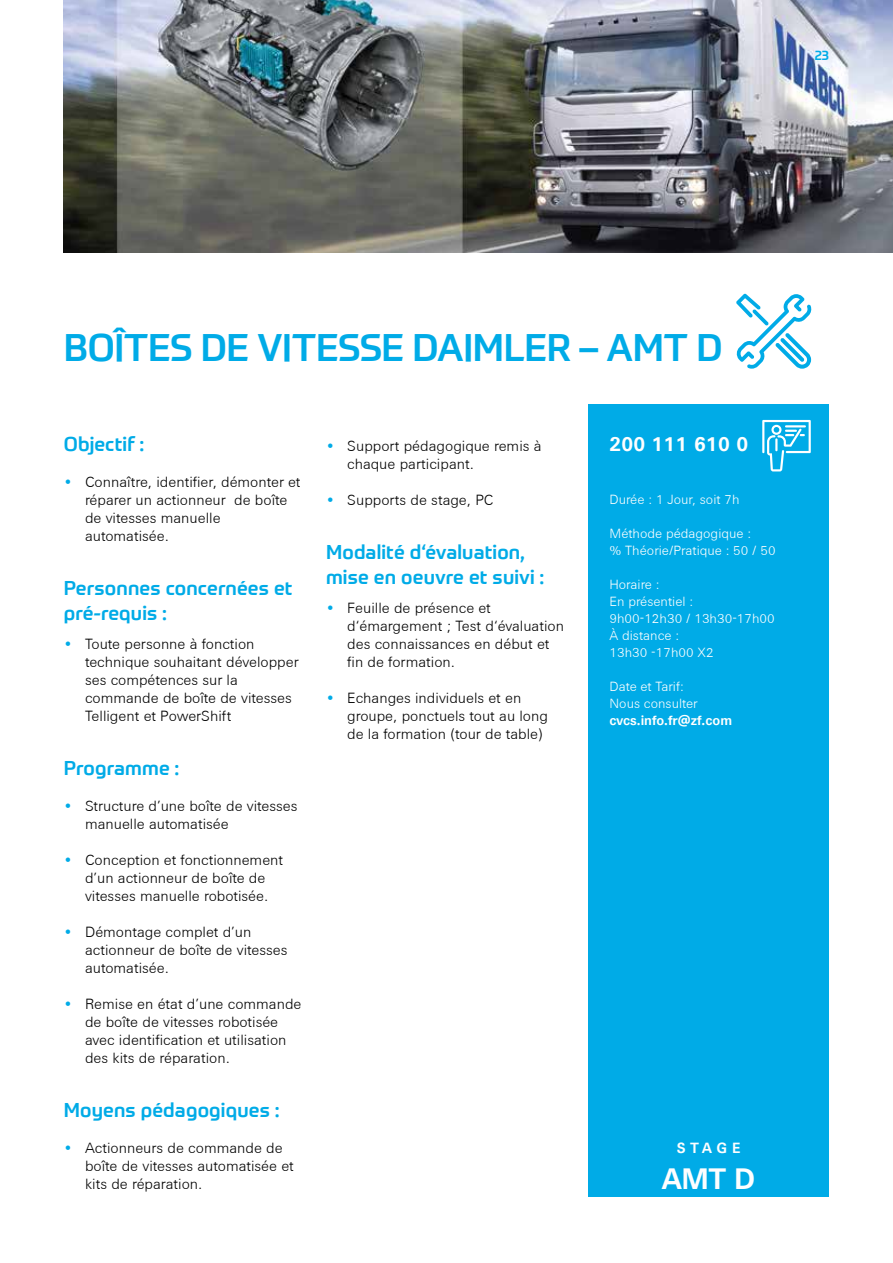
<style>
.page{position:relative;width:893px;height:1263px;background:#fff}
.page>*{position:absolute;margin:0;border:0;box-sizing:border-box;transform-origin:0 0}
.t1{font:500 37.5px "ZF Prometo";letter-spacing:-.01em;color:#00abe7}
.t2{font:700 30px "ZF Sans";color:#fdfeff}
.t3{font:700 21px "ZF Sans";letter-spacing:.01em;color:#fdfeff}
.t4{font:500 19.5px/25.2px "ZF Prometo";letter-spacing:.01em;color:#00abe7}
.t5{font:300 15px/18px "ZF Sans";color:#000}
.t6{font:700 15px "ZF Sans";letter-spacing:.3em;color:#fdfeff}
.t7{font:300 13.5px/17.1px "ZF Sans";color:#fff}
.t8{font:700 13.5px "ZF Sans";color:#fff}
.t9{font:500 13.5px "ZF Prometo";color:#00abe7}
.s1{color:#00abe7}
</style>
<div class="page">
<div style="left:588px;top:405px;width:241px;height:792px;background:#00abe7"></div>
<img style="left:64px;top:0;width:829px;height:253px">
<svg style="left:762px;top:420px;width:49px;height:51px"></svg>
<svg style="left:736px;top:294px;width:76px;height:75px"></svg>
<p class="t9" style="left:815px;top:47px;width:16px">23</p>
<h1 class="t1" style="left:64px;top:324px;width:660px">BOÎTES DE VITESSE DAIMLER – AMT D</h1>
<h3 class="t4" style="left:64px;top:431px;width:82px">Objectif :</h3>
<p class="t5" style="left:85px;top:473px;width:217px;text-indent:-21px"><span class="s1">•</span> Connaître, identifier, démonter et réparer un actionneur de boîte de vitesses manuelle automatisée.</p>
<h3 class="t4" style="left:64px;top:575px;width:230px">Personnes concernées et pré-requis :</h3>
<p class="t5" style="left:85px;top:635px;width:215px;text-indent:-21px"><span class="s1">•</span> Toute personne à fonction technique souhaitant développer ses compétences sur la commande de boîte de vitesses<br>Telligent et PowerShift</p>
<h3 class="t4" style="left:64px;top:755px;width:117px">Programme :</h3>
<p class="t5" style="left:85px;top:797px;width:214px;text-indent:-21px"><span class="s1">•</span> Structure d’une boîte de vitesses manuelle automatisée</p>
<p class="t5" style="left:64px;top:851px;width:221px;text-align:center"><span class="s1">•</span> Conception et fonctionnement d’un actionneur de boîte de vitesses manuelle robotisée.</p>
<p class="t5" style="left:85px;top:923px;width:204px;text-indent:-21px"><span class="s1">•</span> Démontage complet d’un actionneur de boîte de vitesses automatisée.</p>
<p class="t5" style="left:85px;top:995px;width:218px;text-indent:-21px"><span class="s1">•</span> Remise en état d’une commande de boîte de vitesses robotisée avec identification et utilisation des kits de réparation.</p>
<h3 class="t4" style="left:64px;top:1097px;width:217px">Moyens pédagogiques :</h3>
<p class="t5" style="left:85px;top:1139px;width:210px;text-indent:-21px"><span class="s1">•</span> Actionneurs de commande de boîte de vitesses automatisée et kits de réparation.</p>
<p class="t5" style="left:347px;top:437px;width:196px;text-indent:-21px"><span class="s1">•</span> Support pédagogique remis à chaque participant.</p>
<p class="t5" style="left:326px;top:491px;width:169px"><span class="s1">•</span> Supports de stage, PC</p>
<h3 class="t4" style="left:326px;top:539px;width:220px">Modalité d‘évaluation, mise en oeuvre et suivi :</h3>
<p class="t5" style="left:347px;top:599px;width:218px;text-indent:-21px"><span class="s1">•</span> Feuille de présence et d‘émargement ; Test d‘évaluation des connaissances en début et fin de formation.</p>
<p class="t5" style="left:347px;top:689px;width:202px;text-indent:-21px"><span class="s1">•</span> Echanges individuels et en groupe, ponctuels tout au long de la formation (tour de table)</p>
<h3 class="t3" style="left:609px;top:431px;width:140px">200 111 610 0</h3>
<p class="t7" style="left:609px;top:491px;width:132px">Durée : 1 Jour, soit 7h</p>
<p class="t7" style="left:609px;top:525px;width:168px">Méthode pédagogique :<br>% Théorie/Pratique : 50 / 50</p>
<p class="t7" style="left:609px;top:576px;width:167px">Horaire :<br>En présentiel :<br>9h00-12h30 / 13h30-17h00<br>À distance :<br>13h30 -17h00 X2</p>
<p class="t7" style="left:609px;top:678px;width:90px">Date et Tarif:<br>Nous consulter</p>
<p class="t8" style="left:609px;top:713px;width:124px">cvcs.info.fr@zf.com</p>
<p class="t6" style="left:677px;top:1139px;width:65px">STAGE</p>
<h2 class="t2" style="left:662px;top:1160px;width:95px">AMT D</h2>
</div>
